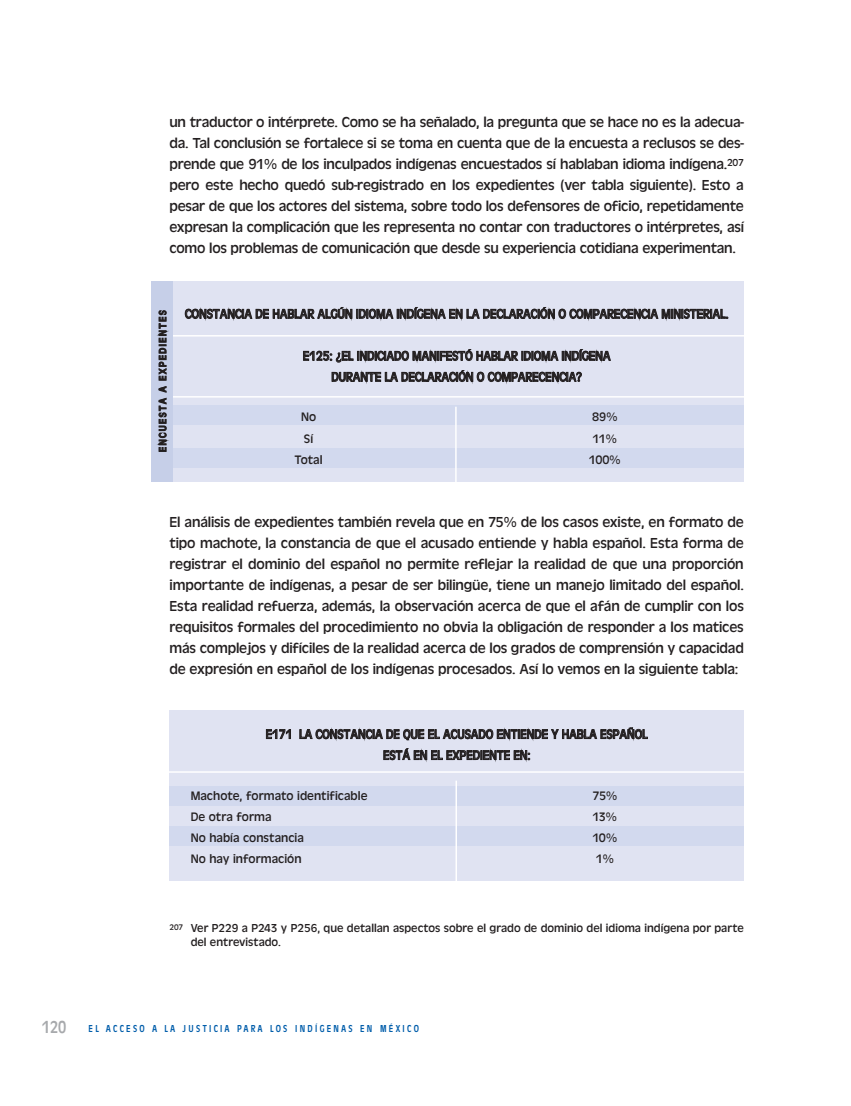
<style>
.page{position:relative;width:851px;height:1106px;background:#fff}
.page>*{position:absolute;margin:0;border:0;box-sizing:border-box;transform-origin:0 0}
.t1{font:15px/21px "Antique Oli T";letter-spacing:-.015em;color:#231f20;text-align:justify}
.t2{font:13.5px/21px "Antique Oli T";color:#231f20;text-align:center;scale:.9 1}
.t3{font:12.75px/21px "Antique Oli T";color:#231f20}
.t4{font:12px/14.4px "Antique Oli T";color:#231f20}
.t5{font:condensed 10.5px "Antique Oli T";letter-spacing:.225em;color:#005daa}
.t6{font:10.5px "Antique Oli T";letter-spacing:.165em;color:#231f20;scale:.9 1}
.s1{font-size:18px;color:#a7a9ac}
</style>
<div class="page">
<div style="left:169px;top:710px;width:574px;height:170px;background:#e0e3f2"></div>
<div style="left:171px;top:281px;width:572px;height:200px;background:#e0e3f2"></div>
<hr style="left:160px;top:396px;width:608px;height:1px;background:#fff">
<hr style="left:160px;top:335px;width:608px;height:1px;background:#fff">
<hr style="left:160px;top:771px;width:609px;height:1px;background:#fff">
<div style="left:169px;top:405px;width:574px;height:20px;background:#d2d9ee"></div>
<div style="left:169px;top:448px;width:574px;height:20px;background:#d2d9ee"></div>
<div style="left:169px;top:786px;width:574px;height:19px;background:#d2d9ee"></div>
<div style="left:169px;top:826px;width:574px;height:20px;background:#d2d9ee"></div>
<hr style="left:455px;top:407px;width:1px;height:86px;background:#fff">
<div style="left:151px;top:281px;width:21px;height:200px;background:#c6cfe8"></div>
<hr style="left:455px;top:780px;width:2px;height:116px;background:#fff">
<p class="t1" style="left:169px;top:113px;width:576px">un traductor o intérprete. Como se ha señalado, la pregunta que se hace no es la adecua&shy;da. Tal conclusión se fortalece si se toma en cuenta que de la encuesta a reclusos se des&shy;prende que 91% de los inculpados indígenas encuestados sí hablaban idioma indígena.<sup>207 </sup>pero este hecho quedó sub-registrado en los expedientes (ver tabla siguiente). Esto a pesar de que los actores del sistema, sobre todo los defensores de oficio, repetidamente expresan la complicación que les representa no contar con traductores o intérpretes, así como los problemas de comunicación que desde su experiencia cotidiana experimentan.</p>
<p class="t6" style="left:159px;top:452px;width:159px;rotate:-90deg">ENCUESTA A EXPEDIENTES</p>
<p class="t2" style="left:185px;top:304px;width:605px">CONSTANCIA DE HABLAR ALGÚN IDIOMA INDÍGENA EN LA DECLARACIÓN O COMPARECENCIA MINISTERIAL.</p>
<p class="t2" style="left:303px;top:346px;width:343px">E125: ¿EL INDICIADO MANIFESTÓ HABLAR IDIOMA INDÍGENA<br>DURANTE LA DECLARACIÓN O COMPARECENCIA?</p>
<p class="t3" style="left:294px;top:407px;width:30px;text-align:center">No<br>Sí<br>Total</p>
<p class="t3" style="left:588px;top:407px;width:33px">89%<br>11%<br>100%</p>
<p class="t1" style="left:169px;top:512px;width:576px">El análisis de expedientes también revela que en 75% de los casos existe, en formato de tipo machote, la constancia de que el acusado entiende y habla español. Esta forma de registrar el dominio del español no permite reflejar la realidad de que una proporción importante de indígenas, a pesar de ser bilingüe, tiene un manejo limitado del español.<br>Esta realidad refuerza, además, la observación acerca de que el afán de cumplir con los requisitos formales del procedimiento no obvia la obligación de responder a los matices más complejos y difíciles de la realidad acerca de los grados de comprensión y capacidad de expresión en español de los indígenas procesados. Así lo vemos en la siguiente tabla:</p>
<p class="t2" style="left:266px;top:724px;width:426px">E171 LA CONSTANCIA DE QUE EL ACUSADO ENTIENDE Y HABLA ESPAÑOL<br>ESTÁ EN EL EXPEDIENTE EN:</p>
<p class="t3" style="left:191px;top:785px;width:178px">Machote, formato identificable<br>De otra forma<br>No había constancia<br>No hay información</p>
<p class="t3" style="left:592px;top:785px;width:26px;text-align:justify">75% 13% 10% 1%</p>
<p class="t4" style="left:191px;top:921px;width:554px;text-indent:-21px"><sup>207</sup> Ver P229 a P243 y P256, que detallan aspectos sobre el grado de dominio del idioma indígena por parte del entrevistado.</p>
<p class="t5" style="left:42px;top:1024px;width:379px"><span class="s1">120</span> EL ACCESO A LA JUSTICIA PARA LOS INDÍGENAS EN MÉXICO</p>
</div>
